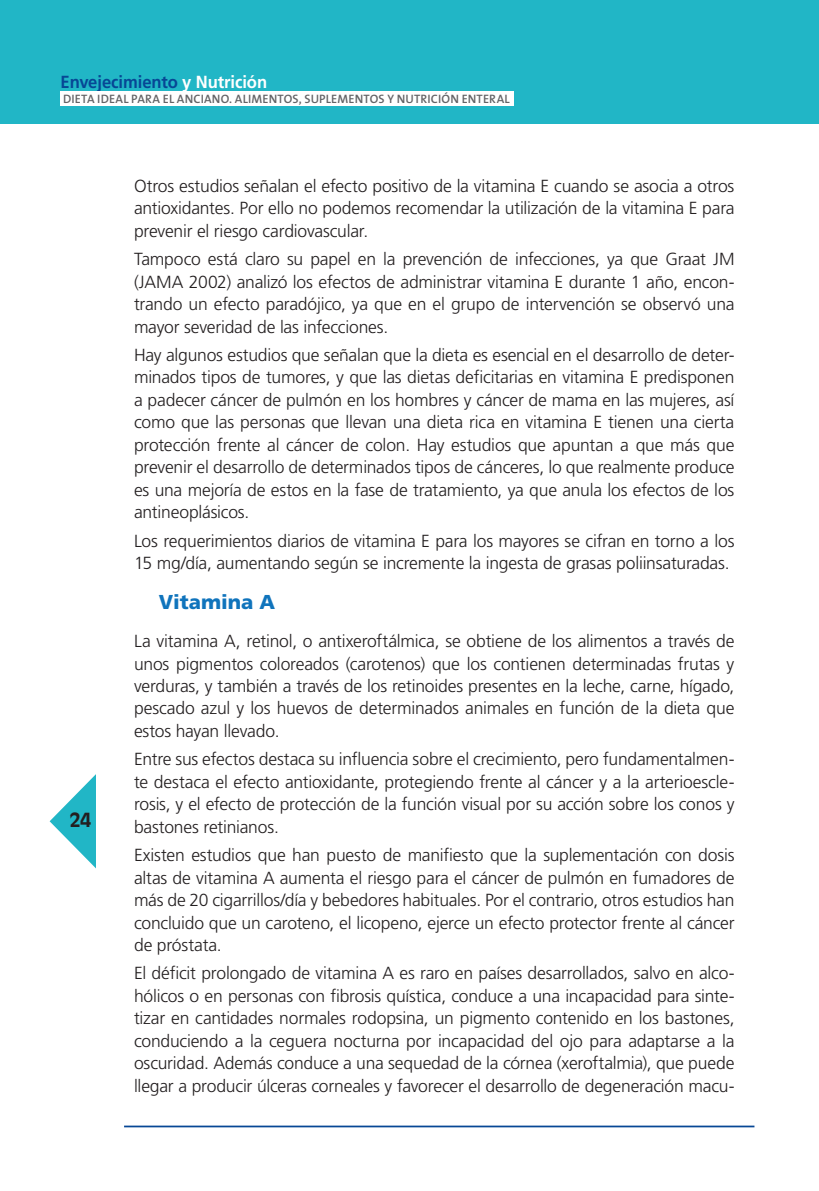
<style>
.page{position:relative;width:819px;height:1191px;background:#fff}
.page>*{position:absolute;margin:0;border:0;box-sizing:border-box;transform-origin:0 0}
._4_LADILLO_RANGO_2{font:900 20.12px "Frutiger LT Std";letter-spacing:-.005em;color:#1074bc}
.t1{font:700 19.25px "Antique Olive Std";color:#231f20}
._1A_TEXTO_GENERAL{font:300 17.5px/22.4px "Frutiger LT Std";letter-spacing:-.01em;color:#231f20;text-align:justify}
.t2{font:700 17.5px "Frutiger LT Std";letter-spacing:-.005em;color:#074795;scale:.95 1}
.t3{font:600 12.25px "The Sans";letter-spacing:.015em;color:#636366}
.s1{color:#fff}
</style>
<div class="page">
<div style="left:0;top:0;width:819px;height:124px;background:#21b6c6"></div>
<hr style="left:124px;top:1125px;width:630px;height:2px;background:#074795">
<svg style="left:50px;top:774px;width:46px;height:94px"></svg>
<div style="left:61px;top:91px;width:452px;height:14px;background:#fff"></div>
<p class="t2" style="left:61px;top:71px;width:219px">Envejecimiento <span class="s1">y Nutrición</span></p>
<p class="t3" style="left:63px;top:88px;width:448px">DIETA IDEAL PARA EL ANCIANO. ALIMENTOS, SUPLEMENTOS Y NUTRICIÓN ENTERAL</p>
<p class="t1" style="left:70px;top:808px;width:23px">24</p>
<p class="_1A_TEXTO_GENERAL" style="left:134px;top:175px;width:602px">Otros estudios señalan el efecto positivo de la vitamina E cuando se asocia a otros antioxidantes. Por ello no podemos recomendar la utilización de la vitamina E para prevenir el riesgo cardiovascular.</p>
<p class="_1A_TEXTO_GENERAL" style="left:134px;top:248px;width:602px">Tampoco está claro su papel en la prevención de infecciones, ya que Graat JM (JAMA 2002) analizó los efectos de administrar vitamina E durante 1 año, encon&shy;trando un efecto paradójico, ya que en el grupo de intervención se observó una mayor severidad de las infecciones.</p>
<p class="_1A_TEXTO_GENERAL" style="left:134px;top:344px;width:602px">Hay algunos estudios que señalan que la dieta es esencial en el desarrollo de deter&shy;minados tipos de tumores, y que las dietas deficitarias en vitamina E predisponen a padecer cáncer de pulmón en los hombres y cáncer de mama en las mujeres, así como que las personas que llevan una dieta rica en vitamina E tienen una cierta protección frente al cáncer de colon. Hay estudios que apuntan a que más que prevenir el desarrollo de determinados tipos de cánceres, lo que realmente produce es una mejoría de estos en la fase de tratamiento, ya que anula los efectos de los antineoplásicos.</p>
<p class="_1A_TEXTO_GENERAL" style="left:134px;top:529px;width:602px">Los requerimientos diarios de vitamina E para los mayores se cifran en torno a los<br>15 mg/día, aumentando según se incremente la ingesta de grasas poliinsaturadas.</p>
<p class="_4_LADILLO_RANGO_2" style="left:159px;top:589px;width:118px">Vitamina A</p>
<p class="_1A_TEXTO_GENERAL" style="left:134px;top:630px;width:602px">La vitamina A, retinol, o antixeroftálmica, se obtiene de los alimentos a través de unos pigmentos coloreados (carotenos) que los contienen determinadas frutas y verduras, y también a través de los retinoides presentes en la leche, carne, hígado, pescado azul y los huevos de determinados animales en función de la dieta que estos hayan llevado.</p>
<p class="_1A_TEXTO_GENERAL" style="left:134px;top:748px;width:602px">Entre sus efectos destaca su influencia sobre el crecimiento, pero fundamentalmen&shy;te destaca el efecto antioxidante, protegiendo frente al cáncer y a la arterioescle&shy;rosis, y el efecto de protección de la función visual por su acción sobre los conos y bastones retinianos.</p>
<p class="_1A_TEXTO_GENERAL" style="left:134px;top:844px;width:602px">Existen estudios que han puesto de manifiesto que la suplementación con dosis altas de vitamina A aumenta el riesgo para el cáncer de pulmón en fumadores de más de 20 cigarrillos/día y bebedores habituales. Por el contrario, otros estudios han concluido que un caroteno, el licopeno, ejerce un efecto protector frente al cáncer de próstata.</p>
<p class="_1A_TEXTO_GENERAL" style="left:134px;top:962px;width:602px">El déficit prolongado de vitamina A es raro en países desarrollados, salvo en alco&shy;hólicos o en personas con fibrosis quística, conduce a una incapacidad para sinte&shy;tizar en cantidades normales rodopsina, un pigmento contenido en los bastones, conduciendo a la ceguera nocturna por incapacidad del ojo para adaptarse a la oscuridad. Además conduce a una sequedad de la córnea (xeroftalmia), que puede llegar a producir úlceras corneales y favorecer el desarrollo de degeneración macu-</p>
</div>
